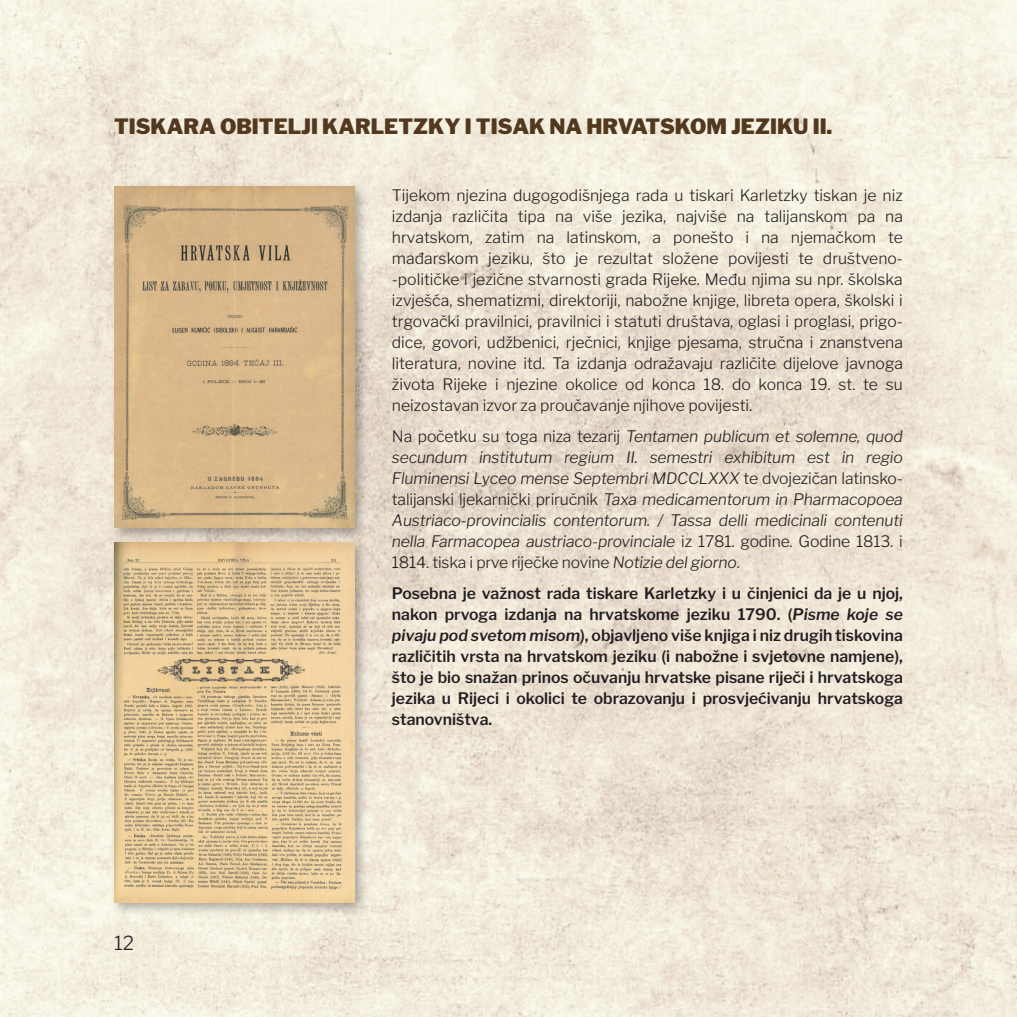
<style>
.page{position:relative;width:1017px;height:1017px;background:#fff}
.page>*{position:absolute;margin:0;border:0;box-sizing:border-box;transform-origin:0 0}
.naslov_1{font:900 21px "Libre Franklin";color:#533820}
.t1{font:300 19.25px "Libre Franklin";color:#231f20}
.osnovni{font:300 15.75px/21px "Libre Franklin";color:#231f20}
.osnovni-2{font:italic 300 15.75px/21px "Libre Franklin";letter-spacing:-.01em;color:#231f20;text-align:justify}
.osnovni-3{font:600 15.75px/21px "Libre Franklin";color:#231f20;text-align:justify}
.s1{font-style:normal}
.s2{font-style:italic}
</style>
<div class="page">
<img style="left:0;top:0;width:1017px;height:1017px">
<div style="left:109px;top:538px;width:259px;height:379px;background:#231f20;opacity:.35"></div>
<img style="left:114px;top:543px;width:240px;height:359px">
<div style="left:109px;top:181px;width:259px;height:361px;background:#231f20;opacity:.35"></div>
<img style="left:114px;top:186px;width:240px;height:342px">
<p class="naslov_1" style="left:114px;top:114px;width:720px">TISKARA OBITELJI KARLETZKY I TISAK NA HRVATSKOM JEZIKU II.</p>
<p class="t1" style="left:114px;top:931px;width:22px">12</p>
<p class="osnovni" style="left:392px;top:185px;width:513px">Tijekom njezina dugogodišnjega rada u tiskari Karletzky tiskan je niz izdanja različita tipa na više jezika, najviše na talijanskom pa na hrvatskom, zatim na latinskom, a ponešto i na njemačkom te mađarskom jeziku, što je rezultat složene povijesti te društveno--političke i jezične stvarnosti grada Rijeke. Među njima su npr. školska izvješća, shematizmi, direktoriji, nabožne knjige, libreta opera, školski i trgovački pravilnici, pravilnici i statuti društava, oglasi i proglasi, prigo&shy;dice, govori, udžbenici, rječnici, knjige pjesama, stručna i znanstvena literatura, novine itd. Ta izdanja odražavaju različite dijelove javnoga života Rijeke i njezine okolice od konca 18. do konca 19. st. te su neizostavan izvor za proučavanje njihove povijesti.</p>
<p class="osnovni-2" style="left:392px;top:426px;width:512px"><span class="s1">Na početku su toga niza tezarij</span> Tentamen publicum et solemne, quod secundum institutum regium II. semestri exhibitum est in regio Fluminensi Lyceo mense Septembri MDCCLXXX <span class="s1">te dvojezičan latinsko&shy;talijanski ljekarnički priručnik</span> Taxa medicamentorum in Pharmacopoea Austriaco-provincialis contentorum. / Tassa delli medicinali contenuti nella Farmacopea austriaco-provinciale <span class="s1">iz 1781. godine. Godine 1813. i 1814. tiska i prve riječke novine</span> Notizie del giorno<span class="s1">.</span></p>
<p class="osnovni-3" style="left:392px;top:583px;width:513px">Posebna je važnost rada tiskare Karletzky i u činjenici da je u njoj, nakon prvoga izdanja na hrvatskome jeziku 1790. (<span class="s2">Pisme koje se pivaju pod svetom misom</span>), objavljeno više knjiga i niz drugih tiskovina različitih vrsta na hrvatskom jeziku (i nabožne i svjetovne namjene), što je bio snažan prinos očuvanju hrvatske pisane riječi i hrvatskoga jezika u Rijeci i okolici te obrazovanju i prosvjećivanju hrvatskoga stanovništva.</p>
</div>
